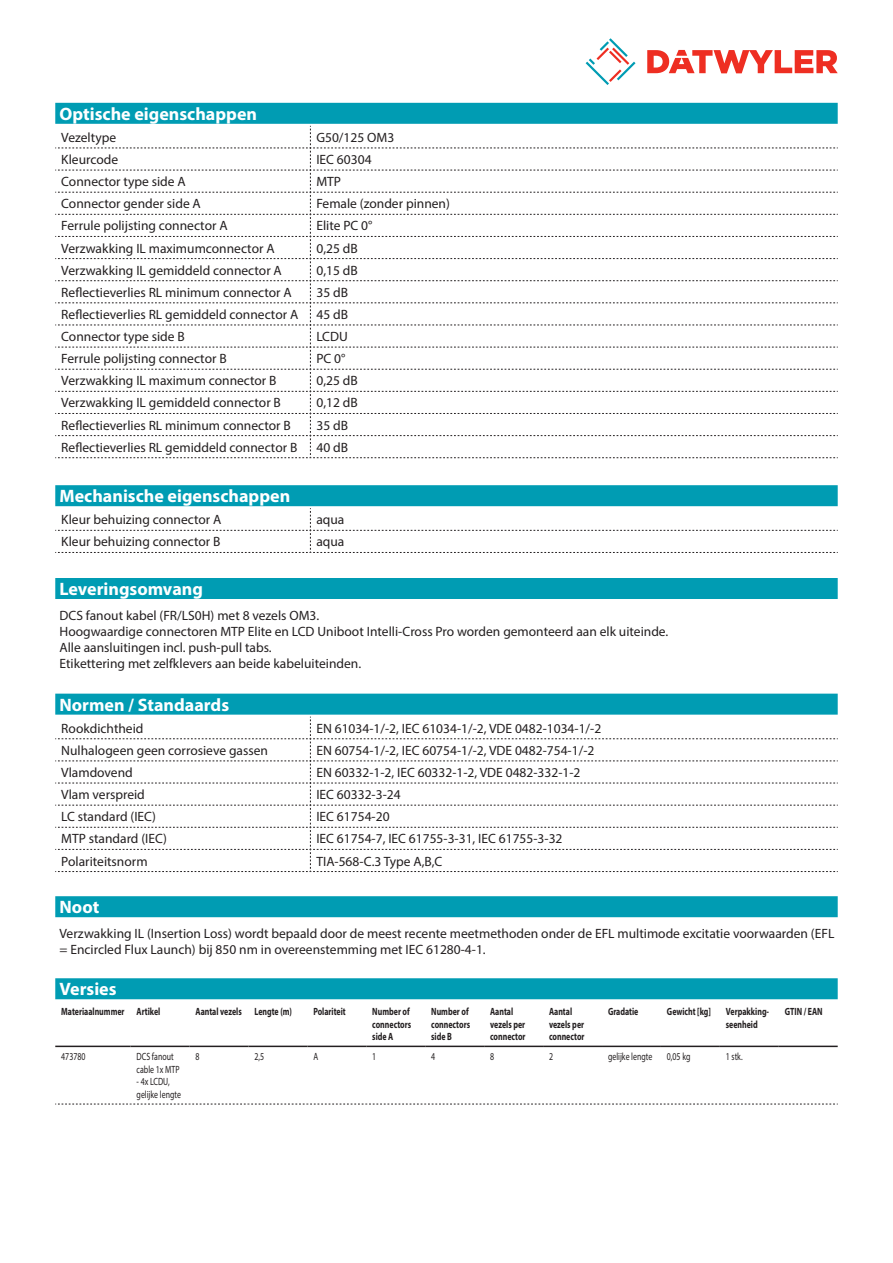
<style>
.page{position:relative;width:893px;height:1263px;background:#fff}
.page>*{position:absolute;margin:0;border:0;box-sizing:border-box;transform-origin:0 0}
.Standard_Head_Proper{font:700 18px "Myriad Pro";color:#fff}
.myriad_light_propert{font:13.5px "Myriad Pro";color:#231f20}
.Standard_text{font:13.5px/16.2px "Myriad Pro";color:#231f20}
.myriadbold{font:700 10.5px/12.6px "Myriad Pro";color:#231f20;scale:.75 1}
.myriadlight{font:10.5px/12.6px "Myriad Pro";color:#231f20;scale:.75 1}
</style>
<div class="page">
<svg style="left:586px;top:38px;width:49px;height:47px"></svg>
<svg style="left:647px;top:50px;width:191px;height:23px"></svg>
<div style="left:55px;top:694px;width:783px;height:21px;background:#009cb3"></div>
<svg style="left:55px;top:717px;width:783px;height:155px"></svg>
<div style="left:55px;top:896px;width:783px;height:21px;background:#009cb3"></div>
<div style="left:55px;top:978px;width:783px;height:21px;background:#009cb3"></div>
<hr style="left:55px;top:1045px;width:76px;height:2px;background:#231f20">
<hr style="left:131px;top:1045px;width:59px;height:2px;background:#231f20">
<hr style="left:190px;top:1045px;width:58px;height:2px;background:#231f20">
<hr style="left:248px;top:1045px;width:59px;height:2px;background:#231f20">
<hr style="left:307px;top:1045px;width:59px;height:2px;background:#231f20">
<hr style="left:366px;top:1045px;width:59px;height:2px;background:#231f20">
<hr style="left:425px;top:1045px;width:59px;height:2px;background:#231f20">
<hr style="left:484px;top:1045px;width:59px;height:2px;background:#231f20">
<hr style="left:543px;top:1045px;width:59px;height:2px;background:#231f20">
<hr style="left:602px;top:1045px;width:59px;height:2px;background:#231f20">
<hr style="left:661px;top:1045px;width:59px;height:2px;background:#231f20">
<hr style="left:720px;top:1045px;width:59px;height:2px;background:#231f20">
<hr style="left:779px;top:1045px;width:59px;height:2px;background:#231f20">
<svg style="left:55px;top:1104px;width:783px;height:1px"></svg>
<div style="left:55px;top:578px;width:783px;height:21px;background:#009cb3"></div>
<div style="left:55px;top:103px;width:783px;height:21px;background:#009cb3"></div>
<svg style="left:55px;top:126px;width:783px;height:332px"></svg>
<div style="left:55px;top:485px;width:783px;height:21px;background:#009cb3"></div>
<svg style="left:55px;top:508px;width:783px;height:45px"></svg>
<p class="Standard_Head_Proper" style="left:60px;top:102px;width:199px">Optische eigenschappen</p>
<p class="myriad_light_propert" style="left:61px;top:129px;width:56px">Vezeltype</p>
<p class="myriad_light_propert" style="left:316px;top:129px;width:79px">G50/125 OM3</p>
<p class="myriad_light_propert" style="left:61px;top:151px;width:58px">Kleurcode</p>
<p class="myriad_light_propert" style="left:316px;top:151px;width:57px">IEC 60304</p>
<p class="myriad_light_propert" style="left:61px;top:173px;width:126px">Connector type side A</p>
<p class="myriad_light_propert" style="left:316px;top:173px;width:26px">MTP</p>
<p class="myriad_light_propert" style="left:61px;top:195px;width:141px">Connector gender side A</p>
<p class="myriad_light_propert" style="left:316px;top:195px;width:135px">Female (zonder pinnen)</p>
<p class="myriad_light_propert" style="left:61px;top:218px;width:168px">Ferrule polijsting connector A</p>
<p class="myriad_light_propert" style="left:316px;top:218px;width:58px">Elite PC 0°</p>
<p class="myriad_light_propert" style="left:61px;top:240px;width:215px">Verzwakking IL maximumconnector A</p>
<p class="myriad_light_propert" style="left:316px;top:240px;width:43px">0,25 dB</p>
<p class="myriad_light_propert" style="left:61px;top:262px;width:222px">Verzwakking IL gemiddeld connector A</p>
<p class="myriad_light_propert" style="left:316px;top:262px;width:43px">0,15 dB</p>
<p class="myriad_light_propert" style="left:61px;top:284px;width:232px">Reflectieverlies RL minimum connector A</p>
<p class="myriad_light_propert" style="left:316px;top:284px;width:33px">35 dB</p>
<p class="myriad_light_propert" style="left:61px;top:306px;width:238px">Reflectieverlies RL gemiddeld connector A</p>
<p class="myriad_light_propert" style="left:316px;top:306px;width:33px">45 dB</p>
<p class="myriad_light_propert" style="left:61px;top:328px;width:125px">Connector type side B</p>
<p class="myriad_light_propert" style="left:316px;top:328px;width:33px">LCDU</p>
<p class="myriad_light_propert" style="left:61px;top:350px;width:167px">Ferrule polijsting connector B</p>
<p class="myriad_light_propert" style="left:316px;top:350px;width:31px">PC 0°</p>
<p class="myriad_light_propert" style="left:61px;top:372px;width:217px">Verzwakking IL maximum connector B</p>
<p class="myriad_light_propert" style="left:316px;top:372px;width:43px">0,25 dB</p>
<p class="myriad_light_propert" style="left:61px;top:395px;width:221px">Verzwakking IL gemiddeld connector B</p>
<p class="myriad_light_propert" style="left:316px;top:395px;width:43px">0,12 dB</p>
<p class="myriad_light_propert" style="left:61px;top:417px;width:231px">Reflectieverlies RL minimum connector B</p>
<p class="myriad_light_propert" style="left:316px;top:417px;width:33px">35 dB</p>
<p class="myriad_light_propert" style="left:61px;top:439px;width:238px">Reflectieverlies RL gemiddeld connector B</p>
<p class="myriad_light_propert" style="left:316px;top:439px;width:33px">40 dB</p>
<p class="Standard_Head_Proper" style="left:60px;top:484px;width:232px">Mechanische eigenschappen</p>
<p class="myriad_light_propert" style="left:61px;top:511px;width:162px">Kleur behuizing connector A</p>
<p class="myriad_light_propert" style="left:316px;top:511px;width:30px">aqua</p>
<p class="myriad_light_propert" style="left:61px;top:534px;width:161px">Kleur behuizing connector B</p>
<p class="myriad_light_propert" style="left:316px;top:534px;width:30px">aqua</p>
<p class="Standard_Head_Proper" style="left:60px;top:577px;width:145px">Leveringsomvang</p>
<p class="Standard_text" style="left:60px;top:607px;width:610px">DCS fanout kabel (FR/LS0H) met 8 vezels OM3.<br>Hoogwaardige connectoren MTP Elite en LCD Uniboot Intelli-Cross Pro worden gemonteerd aan elk uiteinde.<br>Alle aansluitingen incl. push-pull tabs.<br>Etikettering met zelfklevers aan beide kabeluiteinden.</p>
<p class="Standard_Head_Proper" style="left:60px;top:693px;width:171px">Normen / Standaards</p>
<p class="myriad_light_propert" style="left:61px;top:720px;width:84px">Rookdichtheid</p>
<p class="myriad_light_propert" style="left:316px;top:720px;width:286px">EN 61034-1/-2, IEC 61034-1/-2, VDE 0482-1034-1/-2</p>
<p class="myriad_light_propert" style="left:61px;top:742px;width:208px">Nulhalogeen geen corrosieve gassen</p>
<p class="myriad_light_propert" style="left:316px;top:742px;width:279px">EN 60754-1/-2, IEC 60754-1/-2, VDE 0482-754-1/-2</p>
<p class="myriad_light_propert" style="left:61px;top:764px;width:73px">Vlamdovend</p>
<p class="myriad_light_propert" style="left:316px;top:764px;width:266px">EN 60332-1-2, IEC 60332-1-2, VDE 0482-332-1-2</p>
<p class="myriad_light_propert" style="left:61px;top:786px;width:85px">Vlam verspreid</p>
<p class="myriad_light_propert" style="left:316px;top:786px;width:86px">IEC 60332-3-24</p>
<p class="myriad_light_propert" style="left:61px;top:808px;width:96px">LC standard (IEC)</p>
<p class="myriad_light_propert" style="left:316px;top:808px;width:75px">IEC 61754-20</p>
<p class="myriad_light_propert" style="left:61px;top:830px;width:107px">MTP standard (IEC)</p>
<p class="myriad_light_propert" style="left:316px;top:830px;width:248px">IEC 61754-7, IEC 61755-3-31, IEC 61755-3-32</p>
<p class="myriad_light_propert" style="left:61px;top:853px;width:88px">Polariteitsnorm</p>
<p class="myriad_light_propert" style="left:316px;top:853px;width:127px">TIA-568-C.3 Type A,B,C</p>
<p class="Standard_Head_Proper" style="left:60px;top:895px;width:41px">Noot</p>
<p class="Standard_text" style="left:60px;top:925px;width:776px">Verzwakking IL (Insertion Loss) wordt bepaald door de meest recente meetmethoden onder de EFL multimode excitatie voorwaarden (EFL = Encircled Flux Launch) bij 850 nm in overeenstemming met IEC 61280-4-1.</p>
<p class="Standard_Head_Proper" style="left:60px;top:977px;width:59px">Versies</p>
<p class="myriadbold" style="left:61px;top:1005px;width:86px">Materiaalnummer</p>
<p class="myriadbold" style="left:137px;top:1005px;width:33px">Artikel</p>
<p class="myriadbold" style="left:196px;top:1005px;width:63px">Aantal vezels</p>
<p class="myriadbold" style="left:254px;top:1005px;width:52px">Lengte (m)</p>
<p class="myriadbold" style="left:313px;top:1005px;width:45px">Polariteit</p>
<p class="myriadbold" style="left:372px;top:1005px;width:53px">Number of connectors side A</p>
<p class="myriadbold" style="left:431px;top:1005px;width:53px">Number of connectors side B</p>
<p class="myriadbold" style="left:490px;top:1005px;width:49px">Aantal vezels per connector</p>
<p class="myriadbold" style="left:549px;top:1005px;width:49px">Aantal vezels per connector</p>
<p class="myriadbold" style="left:608px;top:1005px;width:42px">Gradatie</p>
<p class="myriadbold" style="left:667px;top:1005px;width:60px">Gewicht [kg]</p>
<p class="myriadbold" style="left:726px;top:1005px;width:59px">Verpakking&shy;seenheid</p>
<p class="myriadbold" style="left:785px;top:1005px;width:52px">GTIN / EAN</p>
<p class="myriadlight" style="left:61px;top:1050px;width:34px">473780</p>
<p class="myriadlight" style="left:137px;top:1050px;width:59px">DCS fanout cable 1x MTP</p>
<p class="myriadlight" style="left:137px;top:1075px;width:61px">- 4x LCDU, gelijke lengte</p>
<p class="myriadlight" style="left:196px;top:1050px;width:7px">8</p>
<p class="myriadlight" style="left:254px;top:1050px;width:14px">2,5</p>
<p class="myriadlight" style="left:313px;top:1050px;width:8px">A</p>
<p class="myriadlight" style="left:372px;top:1050px;width:7px">1</p>
<p class="myriadlight" style="left:431px;top:1050px;width:7px">4</p>
<p class="myriadlight" style="left:490px;top:1050px;width:7px">8</p>
<p class="myriadlight" style="left:549px;top:1050px;width:7px">2</p>
<p class="myriadlight" style="left:608px;top:1050px;width:61px">gelijke lengte</p>
<p class="myriadlight" style="left:667px;top:1050px;width:33px">0,05 kg</p>
<p class="myriadlight" style="left:726px;top:1050px;width:24px">1 stk.</p>
</div>
